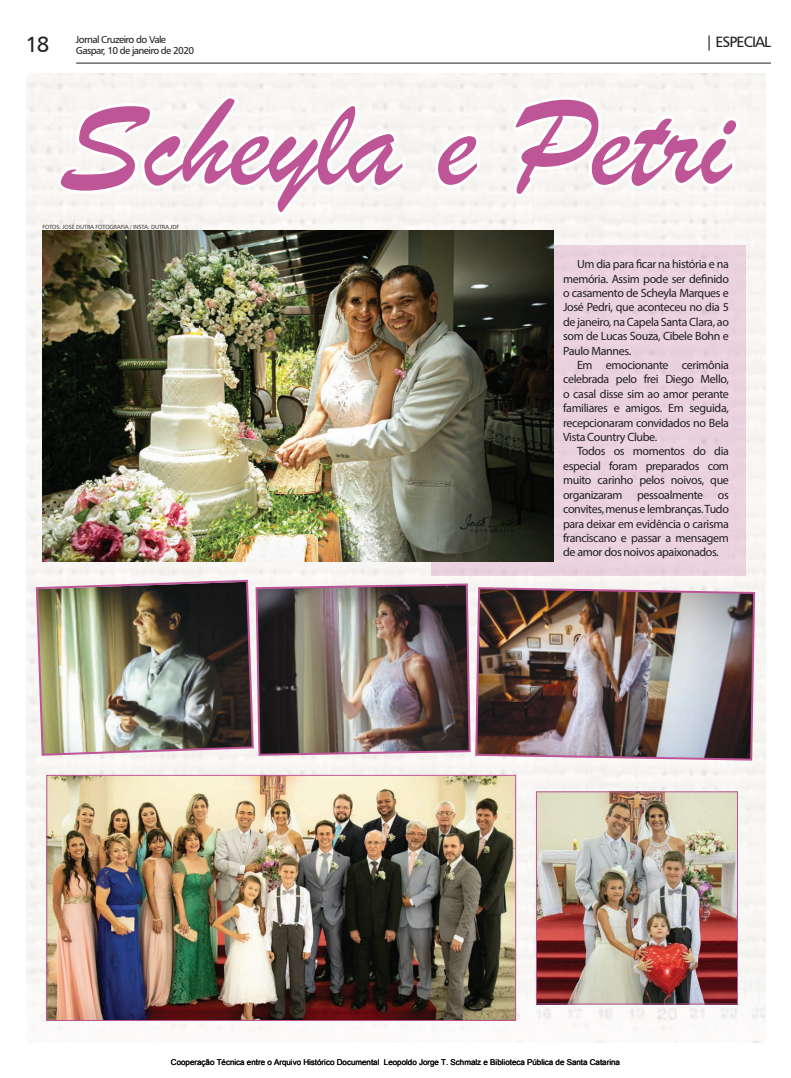
<style>
.page{position:relative;width:791px;height:1078px;background:#fff}
.page>*{position:absolute;margin:0;border:0;box-sizing:border-box;transform-origin:0 0}
.t1{font:131px "Brush Script";color:#bd5597}
.t2{font:22px "Humanist 777 BT Roman B";color:#231f20}
.t3{font:15px "Humanist 777 BT Roman B";letter-spacing:-.06em;color:#231f20}
.t4{font:12px/14.4px "Myriad Pro";letter-spacing:-.03em;color:#231f20;text-align:justify}
.t5{font:10px/11px "Humanist 777 BT Roman B";letter-spacing:-.06em;color:#231f20}
.t6{font:8px "Arial";color:#000}
.t7{font:6px "Humanist 777 BT Roman B";letter-spacing:-.03em;color:#231f20}
</style>
<div class="page">
<hr style="left:76px;top:63px;width:695px;height:1px;background:#231f20">
<div style="left:26px;top:74px;width:739px;height:968px;background:#f8f6f4"></div>
<svg style="left:53px;top:91px;width:355px;height:128px"></svg>
<svg style="left:431px;top:128px;width:53px;height:64px"></svg>
<svg style="left:508px;top:94px;width:234px;height:107px"></svg>
<div style="left:431px;top:245px;width:314px;height:330px;background:#ead1de"></div>
<img style="left:43px;top:231px;width:510px;height:330px">
<img style="left:49px;top:776px;width:465px;height:242px">
<div style="left:47px;top:774px;width:469px;height:246px;border:1px solid #bd5597"></div>
<img style="left:538px;top:793px;width:198px;height:208px">
<div style="left:536px;top:791px;width:202px;height:212px;border:1px solid #bd5597"></div>
<img style="left:35px;top:578px;width:220px;height:178px">
<img style="left:254px;top:582px;width:218px;height:174px">
<img style="left:474px;top:586px;width:282px;height:175px">
<p class="t5" style="left:76px;top:34px;width:120px">Jornal Cruzeiro do Vale<br>Gaspar, 10 de janeiro de 2020</p>
<h2 class="t2" style="left:26px;top:31px;width:25px">18</h2>
<p class="t3" style="left:705px;top:33px;width:67px">| ESPECIAL</p>
<h1 class="t1" style="left:59px;top:63px;width:672px">Scheyla e Petri</h1>
<p class="t7" style="left:43px;top:223px;width:138px">FOTOS: JOSÉ DUTRA FOTOGRAFIA / INSTA: DUTRA.JDF</p>
<p class="t4" style="left:563px;top:257px;width:167px;text-indent:14px">Um dia para ficar na história e na memória. Assim pode ser definido o casamento de Scheyla Marques e José Pedri, que aconteceu no dia 5 de janeiro, na Capela Santa Clara, ao som de Lucas Souza, Cibele Bohn e Paulo Mannes.</p>
<p class="t4" style="left:563px;top:357px;width:167px;text-indent:14px">Em emocionante cerimônia celebrada pelo frei Diego Mello, o casal disse sim ao amor perante familiares e amigos. Em seguida, recepcionaram convidados no Bela Vista Country Clube.</p>
<p class="t4" style="left:563px;top:444px;width:167px;text-indent:14px">Todos os momentos do dia especial foram preparados com muito carinho pelos noivos, que organizaram pessoalmente os convites, menus e lembranças. Tudo para deixar em evidência o carisma franciscano e passar a mensagem de amor dos noivos apaixonados.</p>
<p class="t6" style="left:171px;top:1056px;width:210px">Cooperação Técnica entre o Arquivo Histórico Documental</p>
<p class="t6" style="left:384px;top:1056px;width:238px">Leopoldo Jorge T. Schmalz e Biblioteca Pública de Santa Catarina</p>
</div>
